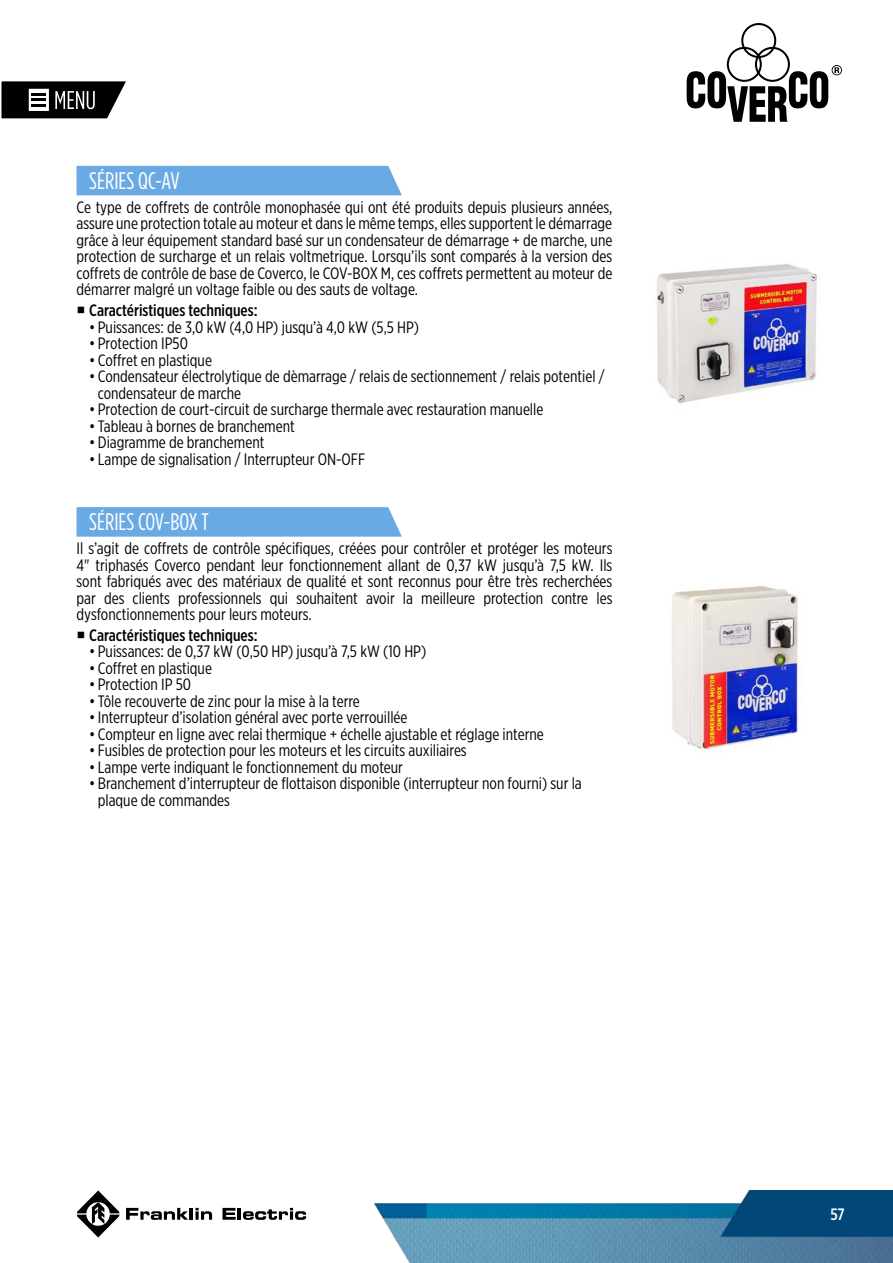
<style>
.page{position:relative;width:893px;height:1263px;background:#fff}
.page>*{position:absolute;margin:0;border:0;box-sizing:border-box;transform-origin:0 0}
.t1{font:24px "Gotham Condensed";color:#fff}
.t2{font:16.5px/16.5px "Gotham X Narrow";color:#000;text-align:justify}
.t3{font:500 16.5px "Gotham X Narrow";color:#000}
.t4{font:500 16.5px "Gotham X Narrow";color:#fff}
</style>
<div class="page">
<svg style="left:126px;top:1208px;width:86px;height:12px"></svg>
<svg style="left:222px;top:1208px;width:84px;height:12px"></svg>
<svg style="left:77px;top:1190px;width:42px;height:47px"></svg>
<img style="left:374px;top:1191px;width:519px;height:72px">
<svg style="left:687px;top:23px;width:155px;height:99px"></svg>
<div style="left:77px;top:166px;width:325px;height:29px;background:#6aaae4"></div>
<svg style="left:77px;top:507px;width:325px;height:30px;background:#6fade4"></svg>
<img style="left:656px;top:264px;width:161px;height:140px">
<img style="left:672px;top:586px;width:131px;height:164px">
<svg style="left:1px;top:81px;width:125px;height:38px"></svg>
<h1 class="t1" style="left:89px;top:167px;width:92px">SÉRIES QC-AV</h1>
<p class="t2" style="left:77px;top:198px;width:537px">Ce type de coffrets de contrôle monophasée qui ont été produits depuis plusieurs années, assure une protection totale au moteur et dans le même temps, elles supportent le démarrage grâce à leur équipement standard basé sur un condensateur de démarrage + de marche, une protection de surcharge et un relais voltmetrique. Lorsqu’ils sont comparés à la version des coffrets de contrôle de base de Coverco, le COV-BOX M, ces coffrets permettent au moteur de démarrer malgré un voltage faible ou des sauts de voltage.</p>
<p class="t3" style="left:89px;top:300px;width:170px">Caractéristiques techniques:</p>
<p class="t2" style="left:89px;top:318px;width:331px">• Puissances: de 3,0 kW (4,0 HP) jusqu’à 4,0 kW (5,5 HP)</p>
<p class="t2" style="left:89px;top:335px;width:100px">• Protection IP50</p>
<p class="t2" style="left:89px;top:351px;width:124px">• Coffret en plastique</p>
<p class="t2" style="left:98px;top:368px;width:508px;text-indent:-8px">• Condensateur électrolytique de dèmarrage / relais de sectionnement / relais potentiel / condensateur de marche</p>
<p class="t2" style="left:89px;top:401px;width:456px">• Protection de court-circuit de surcharge thermale avec restauration manuelle</p>
<p class="t2" style="left:89px;top:417px;width:207px">• Tableau à bornes de branchement</p>
<p class="t2" style="left:89px;top:434px;width:177px">• Diagramme de branchement</p>
<p class="t2" style="left:89px;top:450px;width:277px">• Lampe de signalisation / Interrupteur ON-OFF</p>
<h1 class="t1" style="left:89px;top:508px;width:121px">SÉRIES COV-BOX T</h1>
<p class="t2" style="left:77px;top:540px;width:537px">Il s’agit de coffrets de contrôle spécifiques, créées pour contrôler et protéger les moteurs 4" triphasés Coverco pendant leur fonctionnement allant de 0,37 kW jusqu’à 7,5 kW. Ils sont fabriqués avec des matériaux de qualité et sont reconnus pour être très recherchées par des clients professionnels qui souhaitent avoir la meilleure protection contre les dysfonctionnements pour leurs moteurs.</p>
<p class="t3" style="left:89px;top:625px;width:170px">Caractéristiques techniques:</p>
<p class="t2" style="left:89px;top:643px;width:338px">• Puissances: de 0,37 kW (0,50 HP) jusqu’à 7,5 kW (10 HP)</p>
<p class="t2" style="left:89px;top:660px;width:124px">• Coffret en plastique</p>
<p class="t2" style="left:89px;top:676px;width:103px">• Protection IP 50</p>
<p class="t2" style="left:89px;top:693px;width:272px">• Tôle recouverte de zinc pour la mise à la terre</p>
<p class="t2" style="left:89px;top:709px;width:320px">•Interrupteur d’isolation général avec porte verrouillée</p>
<p class="t2" style="left:89px;top:726px;width:456px">• Compteur en ligne avec relai thermique + échelle ajustable et réglage interne</p>
<p class="t2" style="left:89px;top:742px;width:379px">• Fusibles de protection pour les moteurs et les circuits auxiliaires</p>
<p class="t2" style="left:89px;top:759px;width:315px">• Lampe verte indiquant le fonctionnement du moteur</p>
<p class="t2" style="left:98px;top:775px;width:486px;text-indent:-8px">• Branchement d’interrupteur de flottaison disponible (interrupteur non fourni) sur la plaque de commandes</p>
<p class="t4" style="left:831px;top:1205px;width:16px">57</p>
</div>
